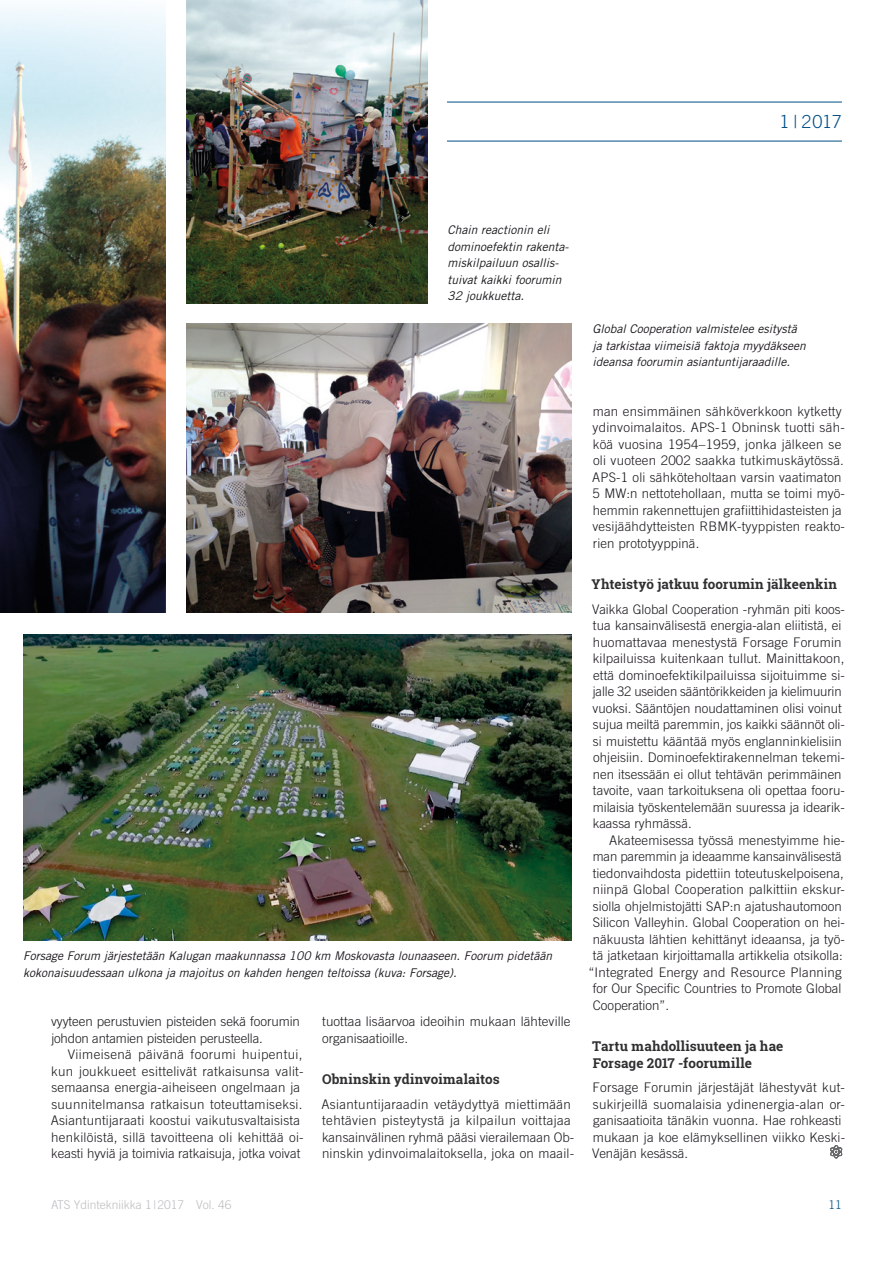
<style>
.page{position:relative;width:893px;height:1263px;background:#fff}
.page>*{position:absolute;margin:0;border:0;box-sizing:border-box;transform-origin:0 0}
.t1{font:300 18px "Trade Gothic";color:#004e86}
.väliotsikko{font:700 13.5px/16.2px "Roboto Slab";letter-spacing:.01em;color:#2f2e30}
.leipis{font:300 13.2px/16.5px "Trade Gothic";letter-spacing:.01em;color:#1b181c}
.leipis_SIS{font:300 13.2px/16.5px "Trade Gothic";letter-spacing:.005em;color:#1b181c}
.kuvateksti{font:italic 12px/16.5px "Trade Gothic";color:#1b181c}
.t2{font:300 12px "Trade Gothic";color:#bcbdbf}
.t3{font:300 12px "Trade Gothic";color:#004e86}
</style>
<div class="page">
<hr style="left:51px;top:102px;width:791px;height:1px;background:#004e86">
<hr style="left:51px;top:141px;width:791px;height:1px;background:#004e86">
<svg style="left:830px;top:1145px;width:12px;height:13px"></svg>
<img style="left:186px;top:324px;width:385px;height:288px">
<img style="left:23px;top:635px;width:548px;height:306px">
<div style="left:0;top:98px;width:446px;height:52px;background:#fff"></div>
<img style="left:0;top:7px;width:165px;height:513px">
<img style="left:186px;top:0;width:241px;height:303px">
<svg style="left:0;top:520px;width:165px;height:92px;background:#131825"></svg>
<h1 class="t1" style="left:779px;top:111px;width:64px">1 | 2017</h1>
<p class="kuvateksti" style="left:448px;top:221px;width:123px">Chain reactionin eli dominoefektin rakenta&shy;miskilpailuun osallis&shy;tuivat kaikki foorumin<br>32 joukkuetta.</p>
<p class="kuvateksti" style="left:23px;top:947px;width:530px">Forsage Forum järjestetään Kalugan maakunnassa 100 km Moskovasta lounaaseen. Foorum pidetään kokonaisuudessaan ulkona ja majoitus on kahden hengen teltoissa (kuva: Forsage).</p>
<p class="leipis_SIS" style="left:51px;top:1013px;width:250px">vyyteen perustuvien pisteiden sekä foorumin johdon antamien pisteiden perusteella.</p>
<p class="leipis_SIS" style="left:51px;top:1046px;width:254px;text-indent:17px">Viimeisenä päivänä foorumi huipentui, kun joukkueet esittelivät ratkaisunsa valit&shy;semaansa energia-aiheiseen ongelmaan ja suunnitelmansa ratkaisun toteuttamiseksi.<br>Asiantuntijaraati koostui vaikutusvaltaisista henkilöistä, sillä tavoitteena oli kehittää oi&shy;keasti hyviä ja toimivia ratkaisuja, jotka voivat</p>
<p class="leipis_SIS" style="left:322px;top:1013px;width:250px">tuottaa lisäarvoa ideoihin mukaan lähteville organisaatioille.</p>
<p class="väliotsikko" style="left:322px;top:1071px;width:179px">Obninskin ydinvoimalaitos</p>
<p class="leipis" style="left:321px;top:1095px;width:254px">Asiantuntijaraadin vetäydyttyä miettimään tehtävien pisteytystä ja kilpailun voittajaa kansainvälinen ryhmä pääsi vierailemaan Ob&shy;ninskin ydinvoimalaitoksella, joka on maail-</p>
<p class="kuvateksti" style="left:592px;top:320px;width:215px">Global Cooperation valmistelee esitystä ja tarkistaa viimeisiä faktoja myydäkseen ideansa foorumin asiantuntijaraadille.</p>
<p class="leipis" style="left:592px;top:402px;width:254px">man ensimmäinen sähköverkkoon kytketty ydinvoimalaitos. APS-1 Obninsk tuotti säh&shy;köä vuosina 1954–1959, jonka jälkeen se oli vuoteen 2002 saakka tutkimuskäytössä.<br>APS-1 oli sähköteholtaan varsin vaatimaton 5 MW:n nettotehollaan, mutta se toimi myö&shy;hemmin rakennettujen grafiittihidasteisten ja vesijäähdytteisten RBMK-tyyppisten reakto&shy;rien prototyyppinä.</p>
<p class="väliotsikko" style="left:592px;top:576px;width:247px">Yhteistyö jatkuu foorumin jälkeenkin</p>
<p class="leipis" style="left:592px;top:600px;width:254px">Vaikka Global Cooperation -ryhmän piti koos&shy;tua kansainvälisestä energia-alan eliitistä, ei huomattavaa menestystä Forsage Forumin kilpailuissa kuitenkaan tullut. Mainittakoon, että dominoefektikilpailuissa sijoituimme si&shy;jalle 32 useiden sääntörikkeiden ja kielimuurin vuoksi. Sääntöjen noudattaminen olisi voinut sujua meiltä paremmin, jos kaikki säännöt oli&shy;si muistettu kääntää myös englanninkielisiin ohjeisiin. Dominoefektirakennelman tekemi&shy;nen itsessään ei ollut tehtävän perimmäinen tavoite, vaan tarkoituksena oli opettaa fooru&shy;milaisia työskentelemään suuressa ja idearik&shy;kaassa ryhmässä.</p>
<p class="leipis_SIS" style="left:609px;top:831px;width:237px">Akateemisessa työssä menestyimme hie-</p>
<p class="leipis_SIS" style="left:593px;top:848px;width:250px">man paremmin ja ideaamme kansainvälisestä</p>
<p class="leipis_SIS" style="left:593px;top:864px;width:253px">tiedonvaihdosta pidettiin toteutuskelpoisena,</p>
<p class="leipis_SIS" style="left:593px;top:881px;width:254px">niinpä Global Cooperation palkittiin ekskur-</p>
<p class="leipis_SIS" style="left:593px;top:897px;width:250px">siolla ohjelmistojätti SAP:n ajatushautomoon</p>
<p class="leipis_SIS" style="left:593px;top:914px;width:254px">Silicon Valleyhin. Global Cooperation on hei-</p>
<p class="leipis_SIS" style="left:593px;top:930px;width:254px">näkuusta lähtien kehittänyt ideaansa, ja työ-</p>
<p class="leipis_SIS" style="left:593px;top:947px;width:251px">tä jatketaan kirjoittamalla artikkelia otsikolla:</p>
<p class="leipis_SIS" style="left:588px;top:963px;width:255px">“Integrated Energy and Resource Planning</p>
<p class="leipis_SIS" style="left:593px;top:980px;width:250px">for Our Specific Countries to Promote Global</p>
<p class="leipis_SIS" style="left:593px;top:996px;width:78px">Cooperation”.</p>
<p class="väliotsikko" style="left:592px;top:1038px;width:193px">Tartu mahdollisuuteen ja hae<br>Forsage 2017 -foorumille</p>
<p class="leipis" style="left:592px;top:1079px;width:254px">Forsage Forumin järjestäjät lähestyvät kut&shy;sukirjeillä suomalaisia ydinenergia-alan or&shy;ganisaatioita tänäkin vuonna. Hae rohkeasti mukaan ja koe elämyksellinen viikko Keski-Venäjän kesässä.</p>
<p class="t2" style="left:51px;top:1197px;width:182px">ATS Ydintekniikka 1|2017 Vol. 46</p>
<p class="t3" style="left:829px;top:1197px;width:15px">11</p>
</div>
